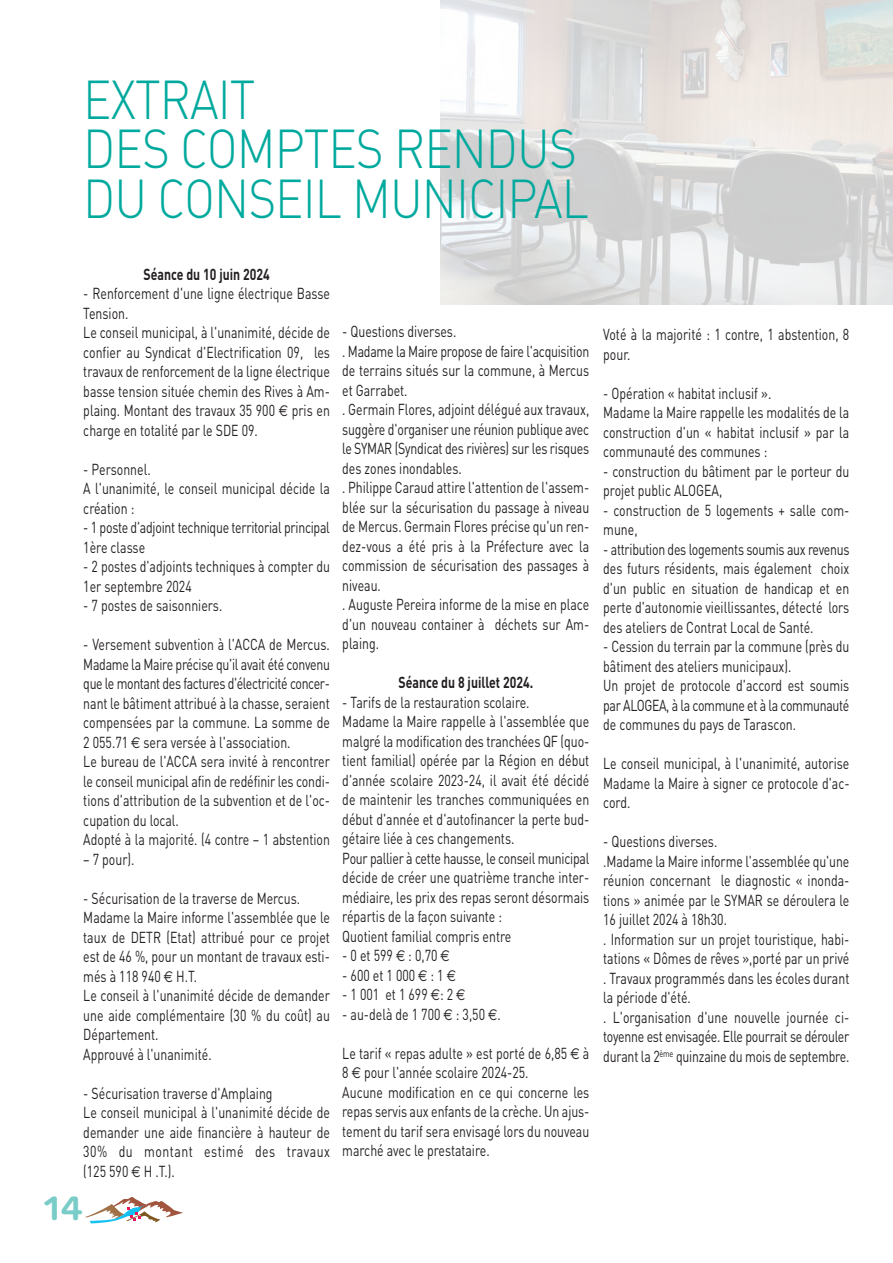
<style>
.page{position:relative;width:893px;height:1263px;background:#fff}
.page>*{position:absolute;margin:0;border:0;box-sizing:border-box;transform-origin:0 0}
.t1{font:54px/49.5px "DIN Light Alternate";letter-spacing:-.02em;color:#00a99d;scale:.88 1}
.t2{font:600 36px "Omnes";color:#7accc8}
.t3{font:15.75px/19.5px "DIN";color:#231f20;text-align:justify;scale:.78 1}
.t4{font:15.75px/19.5px "DIN";letter-spacing:-.02em;color:#231f20;scale:.78 1}
.t5{font:700 15.75px "DIN";color:#231f20;scale:.78 1}
.s1{font-family:"Euro Sans"}
</style>
<div class="page">
<svg style="left:85px;top:1197px;width:98px;height:26px"></svg>
<img style="left:441px;top:0;width:451px;height:304px">
<p class="t1" style="left:83px;top:81px;width:562px">EXTRAIT<br>DES COMPTES RENDUS</p>
<p class="t1" style="left:83px;top:180px;width:576px">DU CONSEIL MUNICIPAL</p>
<p class="t5" style="left:144px;top:269px;width:163px">Séance du 10 juin 2024</p>
<p class="t3" style="left:83px;top:286px;width:318px">- Renforcement d'une ligne électrique Basse<br>Tension.</p>
<p class="t3" style="left:83px;top:325px;width:318px">Le conseil municipal, à l'unanimité, décide de confier au Syndicat d'Electrification 09, les travaux de renforcement de la ligne électrique basse tension située chemin des Rives à Am&shy;plaing. Montant des travaux 35 900 <span class="s1">€</span> pris en charge en totalité par le SDE 09.</p>
<p class="t3" style="left:83px;top:461px;width:88px">- Personnel.</p>
<p class="t3" style="left:83px;top:481px;width:318px">A l'unanimité, le conseil municipal décide la création :</p>
<p class="t4" style="left:83px;top:520px;width:318px">- 1 poste d'adjoint technique territorial principal<br>1ère classe</p>
<p class="t3" style="left:83px;top:559px;width:318px">- 2 postes d'adjoints techniques à compter du<br>1er septembre 2024</p>
<p class="t3" style="left:83px;top:598px;width:180px">- 7 postes de saisonniers.</p>
<p class="t3" style="left:83px;top:637px;width:318px">- Versement subvention à l'ACCA de Mercus.</p>
<p class="t3" style="left:83px;top:656px;width:318px">Madame la Maire précise qu'il avait été convenu que le montant des factures d'électricité concer&shy;nant le bâtiment attribué à la chasse, seraient compensées par la commune. La somme de 2 055.71 <span class="s1">€</span> sera versée à l'association.</p>
<p class="t3" style="left:83px;top:754px;width:318px">Le bureau de l'ACCA sera invité à rencontrer le conseil municipal afin de redéfinir les condi&shy;tions d'attribution de la subvention et de l'oc&shy;cupation du local.</p>
<p class="t3" style="left:83px;top:832px;width:318px">Adopté à la majorité. (4 contre – 1 abstention</p>
<p class="t3" style="left:83px;top:851px;width:67px">– 7 pour).</p>
<p class="t3" style="left:83px;top:890px;width:280px">- Sécurisation de la traverse de Mercus.</p>
<p class="t3" style="left:83px;top:910px;width:318px">Madame la Maire informe l'assemblée que le taux de DETR (Etat) attribué pour ce projet est de 46 %, pour un montant de travaux esti&shy;més à 118 940 <span class="s1">€</span> H.T.</p>
<p class="t3" style="left:83px;top:988px;width:318px">Le conseil à l'unanimité décide de demander une aide complémentaire (30 % du coût) au Département.</p>
<p class="t3" style="left:83px;top:1046px;width:166px">Approuvé à l'unanimité.</p>
<p class="t3" style="left:83px;top:1085px;width:244px">- Sécurisation traverse d'Amplaing</p>
<p class="t3" style="left:83px;top:1105px;width:318px">Le conseil municipal à l'unanimité décide de demander une aide financière à hauteur de 30% du montant estimé des travaux (125 590 <span class="s1">€</span> H .T.).</p>
<p class="t2" style="left:43px;top:1187px;width:41px">14</p>
<p class="t3" style="left:342px;top:324px;width:148px">- Questions diverses.</p>
<p class="t3" style="left:342px;top:343px;width:318px">. Madame la Maire propose de faire l'acquisition de terrains situés sur la commune, à Mercus et Garrabet.</p>
<p class="t3" style="left:342px;top:402px;width:318px">. Germain Flores, adjoint délégué aux travaux, suggère d'organiser une réunion publique avec le SYMAR (Syndicat des rivières) sur les risques des zones inondables.</p>
<p class="t3" style="left:342px;top:480px;width:318px">. Philippe Caraud attire l'attention de l'assem&shy;blée sur la sécurisation du passage à niveau de Mercus. Germain Flores précise qu'un ren&shy;dez-vous a été pris à la Préfecture avec la commission de sécurisation des passages à niveau.</p>
<p class="t3" style="left:342px;top:597px;width:318px">. Auguste Pereira informe de la mise en place d'un nouveau container à déchets sur Am&shy;plaing.</p>
<p class="t5" style="left:398px;top:677px;width:174px">Séance du 8 juillet 2024.</p>
<p class="t3" style="left:342px;top:694px;width:242px">- Tarifs de la restauration scolaire.</p>
<p class="t3" style="left:342px;top:714px;width:318px">Madame la Maire rappelle à l'assemblée que malgré la modification des tranchées QF (quo&shy;tient familial) opérée par la Région en début d'année scolaire 2023-24, il avait été décidé de maintenir les tranches communiquées en début d'année et d'autofinancer la perte bud&shy;gétaire liée à ces changements.</p>
<p class="t3" style="left:342px;top:850px;width:318px">Pour pallier à cette hausse, le conseil municipal décide de créer une quatrième tranche inter&shy;médiaire, les prix des repas seront désormais répartis de la façon suivante :</p>
<p class="t3" style="left:342px;top:928px;width:218px">Quotient familial compris entre</p>
<p class="t3" style="left:342px;top:948px;width:139px">- 0 et 599 <span class="s1">€</span> : 0,70 <span class="s1">€</span></p>
<p class="t3" style="left:342px;top:967px;width:147px">- 600 et 1 000 <span class="s1">€</span> : 1 <span class="s1">€</span></p>
<p class="t3" style="left:342px;top:987px;width:159px">- 1 001 et 1 699 <span class="s1">€</span>: 2 <span class="s1">€</span></p>
<p class="t3" style="left:342px;top:1006px;width:205px">- au-delà de 1 700 <span class="s1">€</span> : 3,50 <span class="s1">€</span>.</p>
<p class="t3" style="left:342px;top:1045px;width:318px">Le tarif « repas adulte » est porté de 6,85 <span class="s1">€</span> à<br>8 <span class="s1">€</span> pour l'année scolaire 2024-25.</p>
<p class="t3" style="left:342px;top:1084px;width:318px">Aucune modification en ce qui concerne les repas servis aux enfants de la crèche. Un ajus&shy;tement du tarif sera envisagé lors du nouveau marché avec le prestataire.</p>
<p class="t3" style="left:603px;top:327px;width:317px">Voté à la majorité : 1 contre, 1 abstention, 8 pour.</p>
<p class="t3" style="left:603px;top:385px;width:217px">- Opération « habitat inclusif ».</p>
<p class="t3" style="left:603px;top:405px;width:317px">Madame la Maire rappelle les modalités de la construction d'un « habitat inclusif » par la communauté des communes :</p>
<p class="t3" style="left:603px;top:463px;width:317px">- construction du bâtiment par le porteur du projet public ALOGEA,</p>
<p class="t3" style="left:603px;top:502px;width:317px">- construction de 5 logements + salle com&shy;mune,</p>
<p class="t3" style="left:603px;top:541px;width:317px">- attribution des logements soumis aux revenus des futurs résidents, mais également choix d'un public en situation de handicap et en perte d'autonomie vieillissantes, détecté lors des ateliers de Contrat Local de Santé.</p>
<p class="t3" style="left:603px;top:639px;width:317px">- Cession du terrain par la commune (près du bâtiment des ateliers municipaux).</p>
<p class="t3" style="left:603px;top:678px;width:317px">Un projet de protocole d'accord est soumis par ALOGEA, à la commune et à la communauté de communes du pays de Tarascon.</p>
<p class="t3" style="left:603px;top:756px;width:317px">Le conseil municipal, à l'unanimité, autorise Madame la Maire à signer ce protocole d'ac&shy;cord.</p>
<p class="t3" style="left:603px;top:834px;width:148px">- Questions diverses.</p>
<p class="t3" style="left:603px;top:853px;width:317px">.Madame la Maire informe l'assemblée qu'une réunion concernant le diagnostic « inonda&shy;tions » animée par le SYMAR se déroulera le 16 juillet 2024 à 18h30.</p>
<p class="t3" style="left:603px;top:931px;width:317px">. Information sur un projet touristique, habi&shy;tations « Dômes de rêves »,porté par un privé</p>
<p class="t3" style="left:603px;top:970px;width:317px">. Travaux programmés dans les écoles durant la période d'été.</p>
<p class="t3" style="left:603px;top:1009px;width:317px">. L'organisation d'une nouvelle journée ci&shy;toyenne est envisagée. Elle pourrait se dérouler durant la 2<sup>ème</sup> quinzaine du mois de septembre.</p>
</div>
